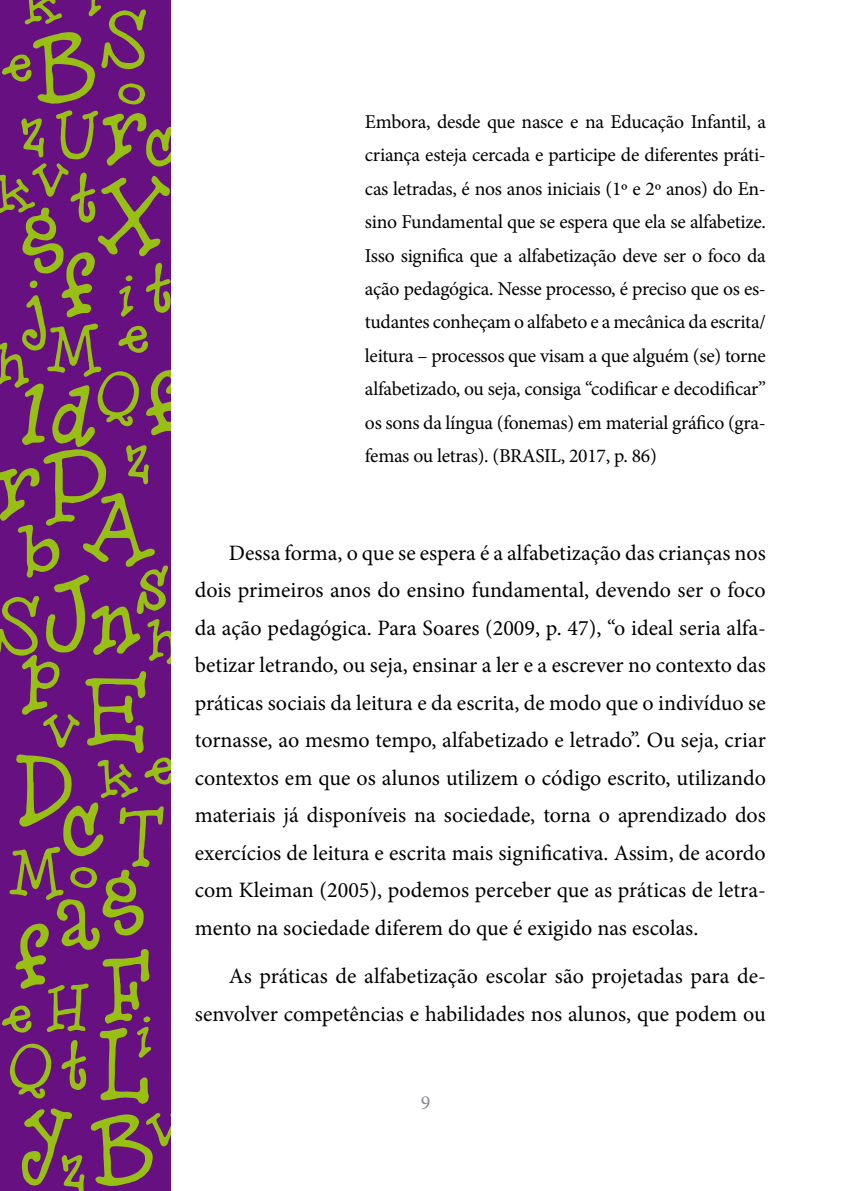
<style>
.page{position:relative;width:851px;height:1191px;background:#fff}
.page>*{position:absolute;margin:0;border:0;box-sizing:border-box;transform-origin:0 0}
.t1{font:111.2px "Hero Of Fools";color:#98bf13}
.t2{font:96.6px "Hero Of Fools";color:#98bf13}
.t3{font:91.6px "Hero Of Fools";color:#98bf13}
.t4{font:87.6px "Hero Of Fools";color:#98bf13}
.t5{font:85.8px "Hero Of Fools";color:#98bf13}
.t6{font:82.2px "Hero Of Fools";color:#98bf13}
.t7{font:72px/148.4px "Hero Of Fools";color:#98bf13;text-align:center}
.t8{font:22px/37.4px "Minion Pro";color:#000;text-align:justify}
.t9{font:20px "Minion Pro";color:#89878c}
.t10{font:19.6px/33.4px "Minion Pro";letter-spacing:-.015em;color:#000;text-align:justify}
</style>
<div class="page">
<div style="left:0;top:0;width:170px;height:1191px;background:#661081"></div>
<h3 class="t7" style="left:20px;top:-71px;width:45px">k</h3>
<h3 class="t5" style="left:100px;top:-5px;width:50px">S</h3>
<h1 class="t1" style="left:31px;top:8px;width:69px">B</h1>
<h3 class="t7" style="left:1px;top:-12px;width:36px">e</h3>
<h3 class="t7" style="left:117px;top:18px;width:33px">o</h3>
<h3 class="t7" style="left:20px;top:57px;width:78px">zU</h3>
<h1 class="t1" style="left:100px;top:75px;width:52px">r</h1>
<h3 class="t6" style="left:144px;top:106px;width:36px">c</h3>
<h3 class="t7" style="left:31px;top:102px;width:41px">v</h3>
<h3 class="t5" style="left:69px;top:156px;width:32px">t</h3>
<h3 class="t7" style="left:-7px;top:117px;width:45px">k</h3>
<h1 class="t1" style="left:96px;top:158px;width:77px">X</h1>
<h1 class="t1" style="left:20px;top:176px;width:49px">g</h1>
<h1 class="t1" style="left:60px;top:229px;width:40px">f</h1>
<h3 class="t5" style="left:145px;top:246px;width:32px">t</h3>
<h3 class="t7" style="left:117px;top:219px;width:20px">i</h3>
<h3 class="t3" style="left:20px;top:260px;width:29px">j</h3>
<h3 class="t7" style="left:46px;top:274px;width:58px">M</h3>
<h3 class="t7" style="left:117px;top:259px;width:36px">e</h3>
<h3 class="t7" style="left:-6px;top:287px;width:34px">h</h3>
<h1 class="t1" style="left:145px;top:347px;width:40px">f</h1>
<h3 class="t7" style="left:96px;top:320px;width:47px">Q</h3>
<h1 class="t1" style="left:20px;top:355px;width:30px">l</h1>
<h1 class="t1" style="left:50px;top:361px;width:46px">d</h1>
<h3 class="t7" style="left:125px;top:384px;width:28px">z</h3>
<h1 class="t1" style="left:-7px;top:430px;width:117px">rP</h1>
<h1 class="t1" style="left:81px;top:471px;width:77px">A</h1>
<h3 class="t4" style="left:20px;top:504px;width:43px">b</h3>
<h3 class="t5" style="left:135px;top:542px;width:37px">s</h3>
<h1 class="t1" style="left:42px;top:555px;width:51px">J</h1>
<h3 class="t5" style="left:-7px;top:582px;width:50px">S</h3>
<h1 class="t1" style="left:89px;top:573px;width:56px">n</h1>
<h3 class="t7" style="left:146px;top:564px;width:34px">h</h3>
<h2 class="t2" style="left:20px;top:623px;width:43px">p</h2>
<h1 class="t1" style="left:83px;top:653px;width:67px">E</h1>
<h3 class="t7" style="left:42px;top:653px;width:60px">v o</h3>
<h1 class="t1" style="left:14px;top:729px;width:63px">D</h1>
<h3 class="t7" style="left:143px;top:691px;width:36px">e</h3>
<h3 class="t7" style="left:96px;top:702px;width:45px">k</h3>
<h1 class="t1" style="left:60px;top:774px;width:48px">c</h1>
<h3 class="t5" style="left:117px;top:794px;width:49px">T</h3>
<h3 class="t7" style="left:8px;top:797px;width:58px">M</h3>
<h1 class="t1" style="left:100px;top:838px;width:49px">g</h1>
<h1 class="t1" style="left:54px;top:864px;width:51px">a</h1>
<h1 class="t1" style="left:14px;top:900px;width:40px">f</h1>
<h1 class="t1" style="left:100px;top:929px;width:55px">F</h1>
<h3 class="t7" style="left:46px;top:931px;width:42px">H</h3>
<h3 class="t7" style="left:1px;top:939px;width:36px">e</h3>
<h3 class="t7" style="left:135px;top:960px;width:20px">i</h3>
<h1 class="t1" style="left:96px;top:1003px;width:55px">L</h1>
<h3 class="t5" style="left:60px;top:1023px;width:32px">t</h3>
<h3 class="t7" style="left:8px;top:992px;width:47px">Q</h3>
<h1 class="t1" style="left:20px;top:1077px;width:56px">y</h1>
<h3 class="t7" style="left:145px;top:1051px;width:41px">v</h3>
<h1 class="t1" style="left:89px;top:1090px;width:69px">B</h1>
<h3 class="t7" style="left:60px;top:1094px;width:28px">z</h3>
<p class="t10" style="left:365px;top:105px;width:402px">Embora, desde que nasce e na Educação Infantil, a criança esteja cercada e participe de diferentes práti&shy;cas letradas, é nos anos iniciais (1º e 2º anos) do En&shy;sino Fundamental que se espera que ela se alfabetize.<br>Isso significa que a alfabetização deve ser o foco da ação pedagógica. Nesse processo, é preciso que os es&shy;tudantes conheçam o alfabeto e a mecânica da escrita/ leitura – processos que visam a que alguém (se) torne alfabetizado, ou seja, consiga “codificar e decodificar” os sons da língua (fonemas) em material gráfico (gra&shy;femas ou letras). (BRASIL, 2017, p. 86)</p>
<p class="t8" style="left:195px;top:534px;width:572px;text-indent:34px">Dessa forma, o que se espera é a alfabetização das crianças nos dois primeiros anos do ensino fundamental, devendo ser o foco da ação pedagógica. Para Soares (2009, p. 47), “o ideal seria alfa&shy;betizar letrando, ou seja, ensinar a ler e a escrever no contexto das práticas sociais da leitura e da escrita, de modo que o indivíduo se tornasse, ao mesmo tempo, alfabetizado e letrado”. Ou seja, criar contextos em que os alunos utilizem o código escrito, utilizando materiais já disponíveis na sociedade, torna o aprendizado dos exercícios de leitura e escrita mais significativa. Assim, de acordo com Kleiman (2005), podemos perceber que as práticas de letra&shy;mento na sociedade diferem do que é exigido nas escolas.</p>
<p class="t8" style="left:195px;top:957px;width:572px;text-align:right">As práticas de alfabetização escolar são projetadas para de&shy;senvolver competências e habilidades nos alunos, que podem ou</p>
<p class="t9" style="left:420px;top:1088px;width:11px">9</p>
</div>
